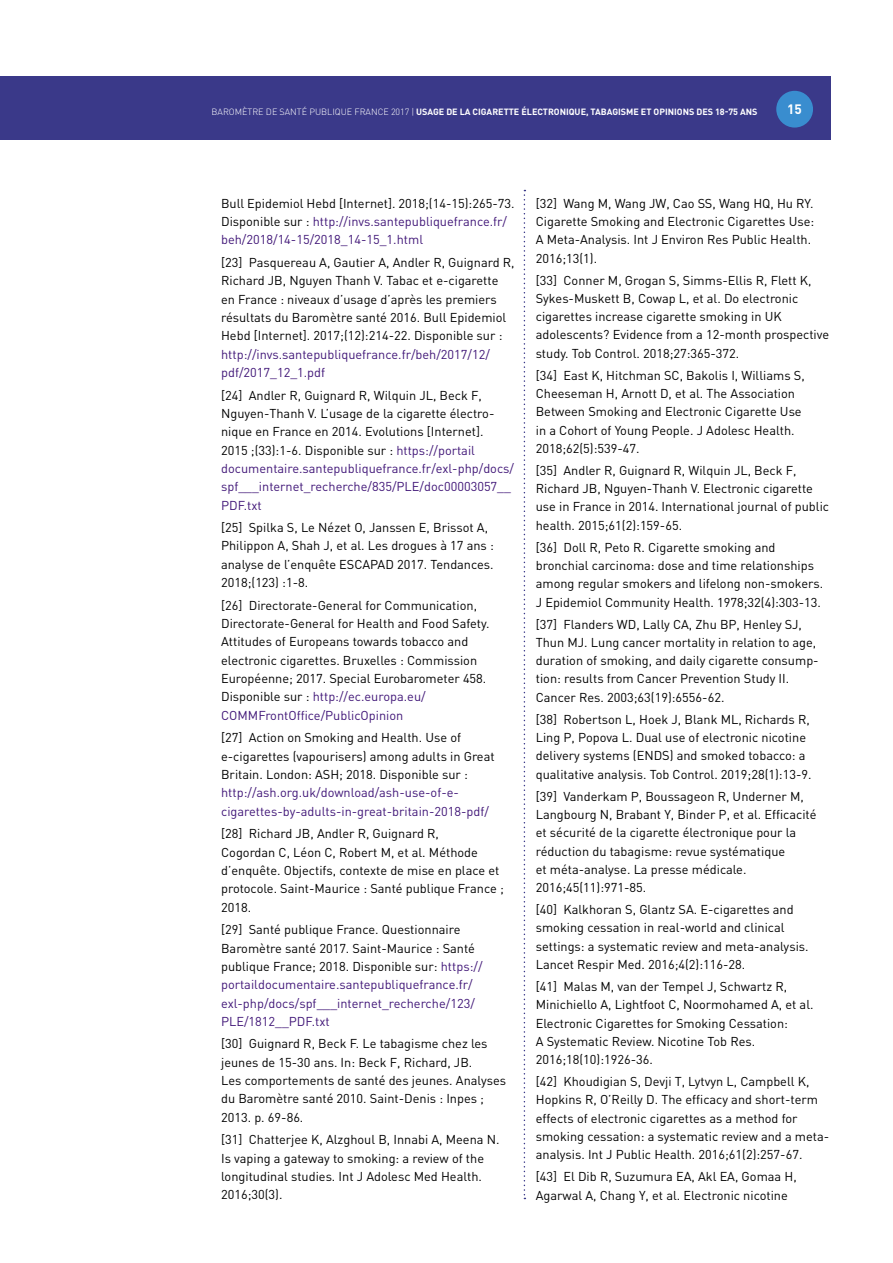
<style>
.page{position:relative;width:893px;height:1263px;background:#fff}
.page>*{position:absolute;margin:0;border:0;box-sizing:border-box;transform-origin:0 0}
.t1{font:700 13.5px "DIN Pro";color:#fff}
.t2{font:12.75px/18.1px "DIN Pro";color:#000}
.t3{font:12.75px/18.3px "DIN Pro";color:#411778}
.t4{font:700 9px "DIN Pro";color:#fff}
.s1{font-weight:300}
.s2{color:#000}
.s3{color:#411778}
</style>
<div class="page">
<div style="left:0;top:77px;width:830px;height:63px;background:#3a3989"></div>
<div style="left:776px;top:91px;width:37px;height:37px;background:#398dcf;border-radius:50%"></div>
<svg style="left:524px;top:190px;width:1px;height:1009px"></svg>
<p class="t4" style="left:212px;top:106px;width:547px"><span class="s1">BAROMÈTRE DE SANTÉ PUBLIQUE FRANCE 2017 |</span> USAGE DE LA CIGARETTE ÉLECTRONIQUE, TABAGISME ET OPINIONS DES 18-75 ANS</p>
<p class="t1" style="left:787px;top:100px;width:16px">15</p>
<p class="t3" style="left:221px;top:193px;width:295px"><span class="s2">Bull Epidemiol Hebd [Internet]. 2018;(14‑15):265‑73.<br>Disponible sur :</span> http://invs.santepubliquefrance.fr/ beh/2018/14‑15/2018_14‑15_1.html</p>
<p class="t2" style="left:221px;top:253px;width:295px">[23] Pasquereau A, Gautier A, Andler R, Guignard R, Richard JB, Nguyen Thanh V. Tabac et e‑cigarette en France : niveaux d’usage d’après les premiers résultats du Baromètre santé 2016. Bull Epidemiol Hebd [Internet]. 2017;(12):214‑22. Disponible sur :</p>
<p class="t3" style="left:221px;top:344px;width:270px">http://invs.santepubliquefrance.fr/beh/2017/12/ pdf/2017_12_1.pdf</p>
<p class="t2" style="left:221px;top:385px;width:295px">[24] Andler R, Guignard R, Wilquin JL, Beck F, Nguyen‑Thanh V. L’usage de la cigarette électro‑ nique en France en 2014. Evolutions [Internet].<br>2015 ;(33):1‑6. Disponible sur : <span class="s3">https://portail documentaire.santepubliquefrance.fr/exl‑php/docs/ spf___internet_recherche/835/PLE/doc00003057__ PDF.txt</span></p>
<p class="t2" style="left:221px;top:518px;width:274px">[25] Spilka S, Le Nézet O, Janssen E, Brissot A, Philippon A, Shah J, et al. Les drogues à 17 ans : analyse de l’enquête ESCAPAD 2017. Tendances.<br>2018;(123) :1‑8.</p>
<p class="t2" style="left:221px;top:595px;width:270px">[26] Directorate‑General for Communication, Directorate‑General for Health and Food Safety.<br>Attitudes of Europeans towards tobacco and electronic cigarettes. Bruxelles : Commission Européenne; 2017. Special Eurobarometer 458.<br>Disponible sur : <span class="s3">http://ec.europa.eu/ COMMFrontOffice/PublicOpinion</span></p>
<p class="t2" style="left:221px;top:728px;width:275px">[27] Action on Smoking and Health. Use of e‑cigarettes (vapourisers) among adults in Great<br>Britain. London: ASH; 2018. Disponible sur :</p>
<p class="t3" style="left:221px;top:783px;width:269px">http://ash.org.uk/download/ash‑use‑of‑e‑ cigarettes‑by‑adults‑in‑great‑britain‑2018‑pdf/</p>
<p class="t2" style="left:221px;top:824px;width:284px">[28] Richard JB, Andler R, Guignard R,<br>Cogordan C, Léon C, Robert M, et al. Méthode d’enquête. Objectifs, contexte de mise en place et protocole. Saint‑Maurice : Santé publique France ; 2018.</p>
<p class="t3" style="left:221px;top:920px;width:263px"><span class="s2">[29] Santé publique France. Questionnaire Baromètre santé 2017. Saint‑Maurice : Santé publique France; 2018. Disponible sur:</span> https:// portaildocumentaire.santepubliquefrance.fr/ exl‑php/docs/spf___internet_recherche/123/ PLE/1812__PDF.txt</p>
<p class="t2" style="left:221px;top:1034px;width:287px">[30] Guignard R, Beck F. Le tabagisme chez les jeunes de 15‑30 ans. In: Beck F, Richard, JB.<br>Les comportements de santé des jeunes. Analyses du Baromètre santé 2010. Saint‑Denis : Inpes ; 2013. p. 69‑86.</p>
<p class="t2" style="left:221px;top:1130px;width:280px">[31] Chatterjee K, Alzghoul B, Innabi A, Meena N.<br>Is vaping a gateway to smoking: a review of the longitudinal studies. Int J Adolesc Med Health.<br>2016;30(3).</p>
<p class="t2" style="left:536px;top:194px;width:280px">[32] Wang M, Wang JW, Cao SS, Wang HQ, Hu RY.<br>Cigarette Smoking and Electronic Cigarettes Use:<br>A Meta‑Analysis. Int J Environ Res Public Health.<br>2016;13(1).</p>
<p class="t2" style="left:536px;top:271px;width:295px">[33] Conner M, Grogan S, Simms‑Ellis R, Flett K, Sykes‑Muskett B, Cowap L, et al. Do electronic cigarettes increase cigarette smoking in UK adolescents? Evidence from a 12‑month prospective study. Tob Control. 2018;27:365‑372.</p>
<p class="t2" style="left:536px;top:366px;width:270px">[34] East K, Hitchman SC, Bakolis I, Williams S, Cheeseman H, Arnott D, et al. The Association Between Smoking and Electronic Cigarette Use in a Cohort of Young People. J Adolesc Health.<br>2018;62(5):539‑47.</p>
<p class="t2" style="left:536px;top:461px;width:295px">[35] Andler R, Guignard R, Wilquin JL, Beck F, Richard JB, Nguyen‑Thanh V. Electronic cigarette use in France in 2014. International journal of public health. 2015;61(2):159‑65.</p>
<p class="t2" style="left:536px;top:538px;width:289px">[36] Doll R, Peto R. Cigarette smoking and bronchial carcinoma: dose and time relationships among regular smokers and lifelong non‑smokers.<br>J Epidemiol Community Health. 1978;32(4):303‑13.</p>
<p class="t2" style="left:536px;top:615px;width:284px">[37] Flanders WD, Lally CA, Zhu BP, Henley SJ, Thun MJ. Lung cancer mortality in relation to age, duration of smoking, and daily cigarette consump‑ tion: results from Cancer Prevention Study II.<br>Cancer Res. 2003;63(19):6556‑62.</p>
<p class="t2" style="left:536px;top:710px;width:277px">[38] Robertson L, Hoek J, Blank ML, Richards R, Ling P, Popova L. Dual use of electronic nicotine delivery systems (ENDS) and smoked tobacco: a qualitative analysis. Tob Control. 2019;28(1):13‑9.</p>
<p class="t2" style="left:536px;top:787px;width:282px">[39] Vanderkam P, Boussageon R, Underner M, Langbourg N, Brabant Y, Binder P, et al. Efficacité et sécurité de la cigarette électronique pour la réduction du tabagisme: revue systématique<br>et méta‑analyse. La presse médicale.<br>2016;45(11):971‑85.</p>
<p class="t2" style="left:536px;top:900px;width:274px">[40] Kalkhoran S, Glantz SA. E‑cigarettes and smoking cessation in real‑world and clinical settings: a systematic review and meta‑analysis.<br>Lancet Respir Med. 2016;4(2):116‑28.</p>
<p class="t2" style="left:536px;top:977px;width:279px">[41] Malas M, van der Tempel J, Schwartz R, Minichiello A, Lightfoot C, Noormohamed A, et al.<br>Electronic Cigarettes for Smoking Cessation:<br>A Systematic Review. Nicotine Tob Res.<br>2016;18(10):1926‑36.</p>
<p class="t2" style="left:536px;top:1072px;width:295px">[42] Khoudigian S, Devji T, Lytvyn L, Campbell K, Hopkins R, O’Reilly D. The efficacy and short‑term effects of electronic cigarettes as a method for smoking cessation: a systematic review and a meta‑ analysis. Int J Public Health. 2016;61(2):257‑67.</p>
<p class="t2" style="left:536px;top:1167px;width:262px">[43] El Dib R, Suzumura EA, Akl EA, Gomaa H,<br>Agarwal A, Chang Y, et al. Electronic nicotine</p>
</div>
